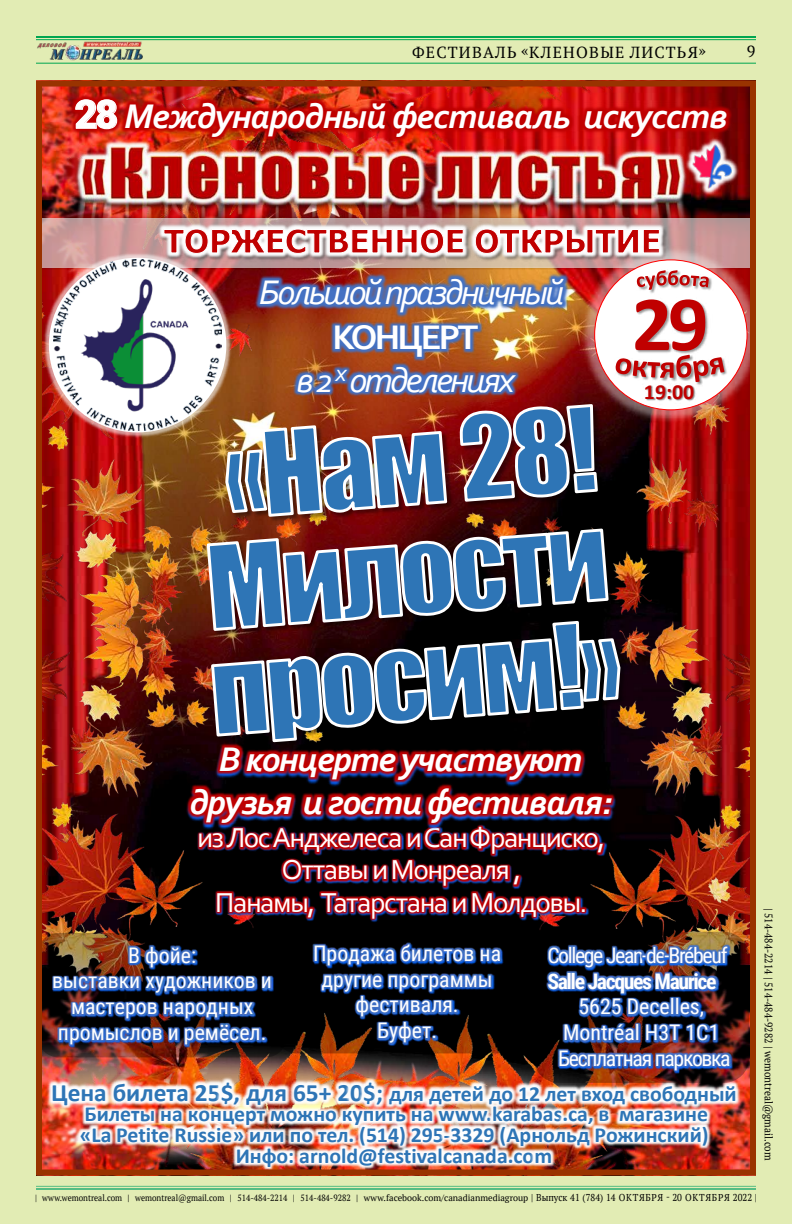
<style>
.page{position:relative;width:792px;height:1224px;background:#e2ecb4}
.page>*{position:absolute;margin:0;border:0;box-sizing:border-box;transform-origin:0 0}
.t1{font:700 78.7px "Calibri";color:#c00000}
.t2{font:italic 700 35.8px "Corbel";letter-spacing:-.025em;color:#fff}
.t3{font:italic 700 35.7px/42.9px "Corbel";letter-spacing:-.035em;color:#fff;text-align:center}
.t4{font:italic 35.7px/42.9px "Corbel";letter-spacing:-.075em;color:#fff;text-align:center}
.t5{font:28.7px/32.2px "Corbel";letter-spacing:-.05em;color:#fff;text-align:center}
.t6{font:700 21.5px/20.6px "Calibri";color:#2e75b6;text-align:center}
.t7{font:21.5px/25.8px "Roboto Condensed";color:#fff;text-align:center}
.t8{font:21.5px "Roboto Condensed";letter-spacing:-.065em;color:#fff}
.t9{font:700 21.5px "Roboto Condensed";letter-spacing:-.065em;color:#fff}
.t10{font:700 21.5px "Calibri";color:#c00000}
.t11{font:16px "PT Serif";letter-spacing:.08em;color:#000}
.t12{font:11px "PT Serif";color:#000}
.t13{font:9px "PT Serif";color:#000;scale:.9 1}
.s1{font-family:"Roboto";font-weight:900;font-style:normal;font-size:39.4px}
.s2{font-weight:700;font-style:normal}
.s3{font-size:25px}
.s4{font-size:10px}
</style>
<div class="page">
<img style="left:37px;top:41px;width:106px;height:20px">
<hr style="left:36px;top:63px;width:720px;height:1px;background:#00a651">
<hr style="left:36px;top:1186px;width:720px;height:1px;background:#57bd84">
<hr style="left:36px;top:1188px;width:720px;height:2px;background:#57bd84">
<hr style="left:36px;top:36px;width:720px;height:2px;background:#00a651">
<hr style="left:36px;top:39px;width:720px;height:1px;background:#00a651">
<img style="left:43px;top:389px;width:706px;height:678px">
<img style="left:43px;top:88px;width:51px;height:81px">
<img style="left:94px;top:88px;width:655px;height:79px">
<img style="left:43px;top:1126px;width:706px;height:43px">
<img style="left:43px;top:1063px;width:155px;height:67px">
<img style="left:198px;top:1062px;width:129px;height:26px">
<img style="left:223px;top:1062px;width:92px;height:26px">
<img style="left:327px;top:1062px;width:13px;height:26px">
<img style="left:340px;top:1062px;width:13px;height:26px">
<img style="left:353px;top:1062px;width:58px;height:26px">
<img style="left:368px;top:1067px;width:381px;height:59px">
<img style="left:65px;top:1088px;width:354px;height:21px">
<img style="left:419px;top:1088px;width:47px;height:21px">
<img style="left:466px;top:1088px;width:6px;height:21px">
<img style="left:472px;top:1088px;width:71px;height:21px">
<img style="left:543px;top:1089px;width:190px;height:57px">
<img style="left:60px;top:1109px;width:36px;height:58px">
<img style="left:96px;top:1109px;width:59px;height:58px">
<img style="left:155px;top:1109px;width:58px;height:58px">
<img style="left:213px;top:1109px;width:267px;height:58px">
<img style="left:391px;top:1109px;width:33px;height:20px">
<img style="left:424px;top:1109px;width:46px;height:20px">
<img style="left:480px;top:1109px;width:248px;height:58px">
<img style="left:216px;top:1129px;width:299px;height:40px">
<img style="left:515px;top:1129px;width:57px;height:40px">
<img style="left:678px;top:130px;width:69px;height:72px">
<img style="left:694px;top:139px;width:44px;height:55px">
<img style="left:67px;top:136px;width:627px;height:79px">
<img style="left:224px;top:426px;width:382px;height:99px">
<img style="left:224px;top:402px;width:376px;height:116px">
<svg style="left:205px;top:525px;width:405px;height:108px;background:#5f6e89"></svg>
<svg style="left:209px;top:619px;width:413px;height:125px;background:#4b5f7a"></svg>
<img style="left:176px;top:855px;width:29px;height:20px">
<img style="left:205px;top:855px;width:46px;height:17px">
<img style="left:548px;top:855px;width:82px;height:20px">
<img style="left:260px;top:855px;width:285px;height:17px">
<img style="left:194px;top:873px;width:413px;height:66px">
<img style="left:191px;top:721px;width:179px;height:43px">
<img style="left:373px;top:721px;width:235px;height:43px">
<img style="left:159px;top:764px;width:113px;height:91px">
<img style="left:162px;top:764px;width:110px;height:86px">
<img style="left:272px;top:764px;width:369px;height:91px">
<img style="left:275px;top:764px;width:363px;height:86px">
<div style="left:38px;top:933px;width:249px;height:124px;background:#000;border-radius:21px;opacity:.3"></div>
<img style="left:111px;top:932px;width:109px;height:26px">
<img style="left:112px;top:933px;width:105px;height:25px">
<img style="left:43px;top:958px;width:233px;height:52px">
<img style="left:55px;top:984px;width:221px;height:26px">
<img style="left:43px;top:1051px;width:247px;height:12px">
<img style="left:43px;top:1010px;width:245px;height:51px">
<img style="left:43px;top:215px;width:706px;height:3px">
<div style="left:36px;top:218px;width:720px;height:50px;background:#f6f7f7;opacity:.6"></div>
<img style="left:156px;top:221px;width:514px;height:22px">
<img style="left:156px;top:222px;width:511px;height:28px">
<svg style="left:163px;top:228px;width:497px;height:24px;background:#de908f"></svg>
<img style="left:43px;top:250px;width:191px;height:189px">
<img style="left:53px;top:259px;width:169px;height:172px">
<img style="left:578px;top:243px;width:171px;height:183px">
<img style="left:583px;top:252px;width:36px;height:171px">
<img style="left:619px;top:252px;width:130px;height:171px">
<img style="left:615px;top:357px;width:1px;height:22px">
<img style="left:675px;top:354px;width:21px;height:1px">
<img style="left:709px;top:382px;width:4px;height:4px">
<img style="left:724px;top:356px;width:5px;height:23px">
<svg style="left:616px;top:355px;width:108px;height:27px;background:#d89090"></svg>
<img style="left:630px;top:372px;width:22px;height:48px">
<img style="left:652px;top:372px;width:57px;height:48px">
<img style="left:636px;top:276px;width:8px;height:15px">
<img style="left:644px;top:290px;width:15px;height:4px">
<img style="left:667px;top:269px;width:15px;height:1px">
<img style="left:699px;top:276px;width:14px;height:16px">
<svg style="left:637px;top:270px;width:72px;height:20px"></svg>
<img style="left:229px;top:252px;width:367px;height:90px">
<img style="left:304px;top:298px;width:200px;height:43px">
<img style="left:268px;top:341px;width:53px;height:88px">
<img style="left:314px;top:345px;width:7px;height:63px">
<img style="left:321px;top:341px;width:224px;height:88px">
<div style="left:276px;top:931px;width:262px;height:122px;background:#000;border-radius:21px"></div>
<img style="left:296px;top:930px;width:228px;height:2px">
<img style="left:297px;top:931px;width:225px;height:25px">
<img style="left:312px;top:956px;width:191px;height:1px">
<img style="left:312px;top:957px;width:192px;height:37px">
<img style="left:460px;top:982px;width:17px;height:54px">
<img style="left:339px;top:982px;width:136px;height:51px">
<img style="left:360px;top:1008px;width:95px;height:53px">
<img style="left:361px;top:1008px;width:92px;height:51px">
<div style="left:533px;top:932px;width:216px;height:151px;background:#000;border-radius:25px;opacity:.3"></div>
<img style="left:531px;top:933px;width:94px;height:25px">
<img style="left:626px;top:933px;width:3px;height:25px">
<img style="left:630px;top:933px;width:18px;height:25px">
<img style="left:648px;top:933px;width:4px;height:25px">
<img style="left:652px;top:932px;width:92px;height:54px">
<img style="left:652px;top:933px;width:90px;height:51px">
<img style="left:533px;top:958px;width:200px;height:54px">
<img style="left:533px;top:959px;width:198px;height:51px">
<img style="left:562px;top:984px;width:48px;height:26px">
<img style="left:610px;top:984px;width:73px;height:26px">
<img style="left:683px;top:984px;width:39px;height:26px">
<img style="left:684px;top:984px;width:36px;height:26px">
<img style="left:547px;top:1010px;width:188px;height:25px">
<img style="left:542px;top:1035px;width:207px;height:54px">
<img style="left:542px;top:1036px;width:207px;height:51px">
<div style="left:36px;top:81px;width:720px;height:1095px;border:6px solid #930"></div>
<p class="t11" style="left:412px;top:42px;width:296px">ФЕСТИВАЛЬ «КЛЕНОВЫЕ ЛИСТЬЯ»</p>
<h2 class="t2" style="left:75px;top:94px;width:655px"><span class="s1">28</span> Международный фестиваль искусств</h2>
<p class="t11" style="left:747px;top:41px;width:10px">9</p>
<h3 class="t4" style="left:259px;top:270px;width:307px">Большой праздничный</h3>
<h3 class="t4" style="left:296px;top:315px;width:220px"><span class="s2">КОНЦЕРТ<br></span>в 2 <sup>х</sup> отделениях</h3>
<h1 class="t1" style="left:632px;top:268px;width:78px">29</h1>
<p class="t10" style="left:644px;top:377px;width:52px">19:00</p>
<h3 class="t3" style="left:190px;top:737px;width:424px">В концерте участвуют друзья и гости фестиваля:</h3>
<h3 class="t5" style="left:197px;top:821px;width:410px">из ЛосАнджелеса и Сан Франциско,<br>Оттавы и Монреаля ,<br>Панамы, Татарстана и Молдовы.</h3>
<p class="t7" style="left:52px;top:941px;width:221px">В фойе:<br>выставки художников и мастеров народных промыслов и ремёсел.</p>
<p class="t7" style="left:313px;top:939px;width:190px">Продажа билетов на другие программы фестиваля.<br>Буфет.</p>
<p class="t8" style="left:547px;top:940px;width:182px">College Jean-de-Brébeuf</p>
<p class="t9" style="left:547px;top:966px;width:171px">Salle Jacques Maurice</p>
<p class="t7" style="left:558px;top:993px;width:174px">5625 Decelles,<br>Montréal H3T 1C1<br>Бесплатная парковка</p>
<p class="t6" style="left:51px;top:1083px;width:687px"><span class="s3">Цена билета 25$, для 65+ 20$;</span> для детей до 12 лет вход свободный Билеты на концерт можно купить на www.karabas.ca, в магазине<br>«La Petite Russie» или по тел. (514) 295-3329 (Арнольд Рожинский)<br>Инфо: arnold@festivalcanada.com</p>
<p class="t12" style="left:776px;top:908px;width:254px;rotate:90deg">| 514-484-2214 | 514-484-9282 | wemontreal@gmail.com</p>
<p class="t13" style="left:35px;top:1192px;width:804px">| www.wemontreal.com | wemontreal@gmail.com | 514-484-2214 | 514-484-9282 | www.facebook.com/canadianmediagroup <span class="s4">| Выпуск 41 (784) 14 ОКТЯБРЯ - 20 ОКТЯБРЯ 2022 |</span></p>
</div>
